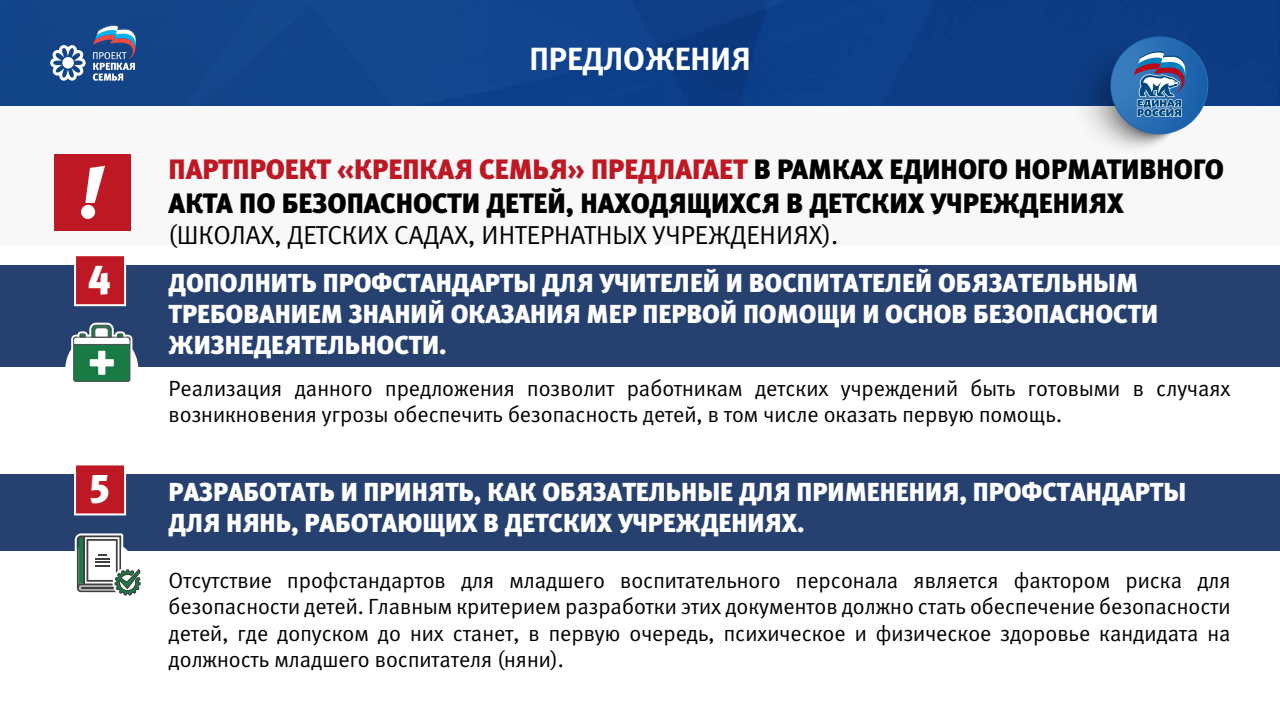
<style>
.page{position:relative;width:1280px;height:720px;background:#fff}
.page>*{position:absolute;margin:0;border:0;box-sizing:border-box;transform-origin:0 0}
.t1{font:40px "Meta Black Caps LFC";color:#fff}
.t2{font:32px "Meta Bold C";color:#fff}
.t3{font:28px/33.6px "Meta Black Caps LFC";color:#000}
.t4{font:26px/31.2px "Meta Black Caps LFC";color:#fff}
.t5{font:26px "Meta Normal C";color:#000}
.t6{font:22px/26.4px "Meta Normal C";color:#000}
.s1{color:#be1824}
</style>
<div class="page">
<div style="left:0;top:265px;width:1280px;height:102px;background:#264070"></div>
<div style="left:74px;top:254px;width:52px;height:52px;background:#be1824;border:2px solid #fff"></div>
<div style="left:0;top:106px;width:1280px;height:138px;background:#f2f2f2"></div>
<div style="left:54px;top:154px;width:77px;height:76px;background:#be1824"></div>
<svg style="left:81px;top:166px;width:24px;height:53px"></svg>
<div style="left:65px;top:333px;width:73px;height:73px;background:#fff;border-radius:50%"></div>
<svg style="left:71px;top:323px;width:61px;height:59px"></svg>
<div style="left:0;top:474px;width:1280px;height:77px;background:#264070"></div>
<div style="left:74px;top:463px;width:52px;height:52px;background:#be1824;border:2px solid #fff"></div>
<svg style="left:75px;top:533px;width:66px;height:63px"></svg>
<div style="left:0;top:0;width:1280px;height:106px;background:#0f408a"></div>
<svg style="left:1044px;top:36px;width:170px;height:110px"></svg>
<svg style="left:93px;top:25px;width:43px;height:56px;background:#5d77a4"></svg>
<svg style="left:50px;top:45px;width:36px;height:36px"></svg>
<div style="left:62px;top:57px;width:12px;height:12px;background:#fff;border-radius:50%"></div>
<h2 class="t2" style="left:529px;top:40px;width:223px">ПРЕДЛОЖЕНИЯ</h2>
<p class="t3" style="left:169px;top:153px;width:1057px"><span class="s1">ПАРТПРОЕКТ «КРЕПКАЯ СЕМЬЯ» ПРЕДЛАГАЕТ</span> В РАМКАХ ЕДИНОГО НОРМАТИВНОГО<br>АКТА ПО БЕЗОПАСНОСТИ ДЕТЕЙ, НАХОДЯЩИХСЯ В ДЕТСКИХ УЧРЕЖДЕНИЯХ</p>
<p class="t5" style="left:169px;top:221px;width:671px">(ШКОЛАХ, ДЕТСКИХ САДАХ, ИНТЕРНАТНЫХ УЧРЕЖДЕНИЯХ).</p>
<h1 class="t1" style="left:88px;top:256px;width:24px">4</h1>
<p class="t4" style="left:169px;top:267px;width:991px">ДОПОЛНИТЬ ПРОФСТАНДАРТЫ ДЛЯ УЧИТЕЛЕЙ И ВОСПИТАТЕЛЕЙ ОБЯЗАТЕЛЬНЫМ<br>ТРЕБОВАНИЕМ ЗНАНИЙ ОКАЗАНИЯ МЕР ПЕРВОЙ ПОМОЩИ И ОСНОВ БЕЗОПАСНОСТИ<br>ЖИЗНЕДЕЯТЕЛЬНОСТИ.</p>
<p class="t6" style="left:169px;top:375px;width:1064px">Реализация данного предложения позволит работникам детских учреждений быть готовыми в случаях возникновения угрозы обеспечить безопасность детей, в том числе оказать первую помощь.</p>
<h1 class="t1" style="left:88px;top:465px;width:24px">5</h1>
<p class="t4" style="left:169px;top:477px;width:1019px">РАЗРАБОТАТЬ И ПРИНЯТЬ, КАК ОБЯЗАТЕЛЬНЫЕ ДЛЯ ПРИМЕНЕНИЯ, ПРОФСТАНДАРТЫ<br>ДЛЯ НЯНЬ, РАБОТАЮЩИХ В ДЕТСКИХ УЧРЕЖДЕНИЯХ.</p>
<p class="t6" style="left:169px;top:567px;width:1064px;text-align:justify">Отсутствие профстандартов для младшего воспитательного персонала является фактором риска для безопасности детей. Главным критерием разработки этих документов должно стать обеспечение безопасности детей, где допуском до них станет, в первую очередь, психическое и физическое здоровье кандидата на должность младшего воспитателя (няни).</p>
</div>
